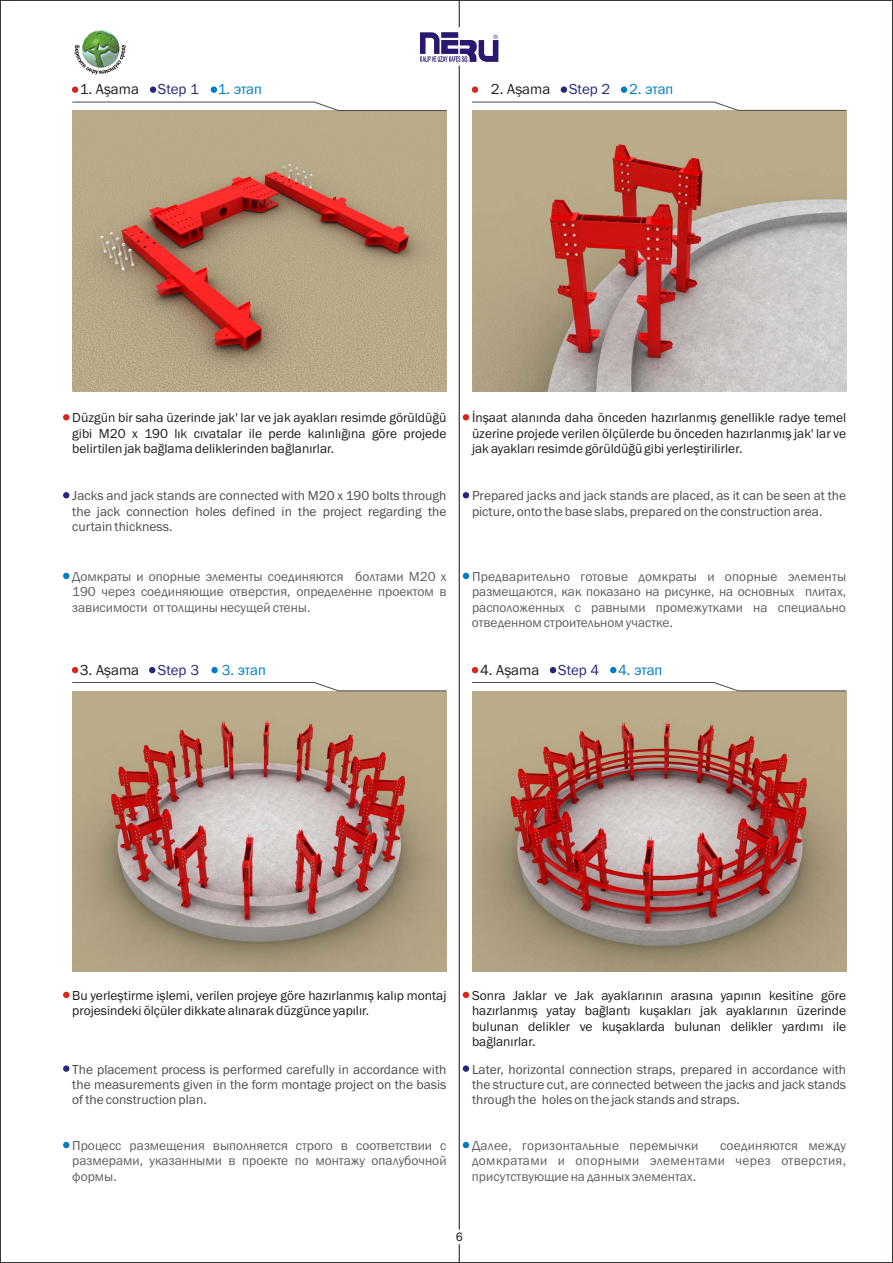
<style>
.page{position:relative;width:893px;height:1263px;background:#fff}
.page>*{position:absolute;margin:0;border:0;box-sizing:border-box;transform-origin:0 0}
.t1{font:15px "Franklin Gothic";color:#1f1a17}
.t2{font:15px "Franklin Gothic";color:#007dc2}
.t3{font:13.5px/15.3px "Franklin Gothic";color:#1f1a17;text-align:justify}
.t4{font:13.5px/15.3px "Franklin Gothic";color:#615c5c;text-align:justify}
.t5{font:13.5px/15.3px "Franklin Gothic";color:#4d4a47;text-align:justify}
.t6{font:12px "Arial";color:#1f1a17}
.s1{color:#24297a}
.s2{color:#007dc2}
</style>
<div class="page">
<img style="left:472px;top:691px;width:374px;height:281px">
<img style="left:72px;top:691px;width:374px;height:281px">
<img style="left:472px;top:111px;width:374px;height:280px">
<img style="left:72px;top:111px;width:374px;height:280px">
<svg style="left:63px;top:414px;width:6px;height:6px"></svg>
<svg style="left:63px;top:492px;width:6px;height:6px"></svg>
<svg style="left:63px;top:573px;width:6px;height:6px"></svg>
<svg style="left:463px;top:414px;width:6px;height:6px"></svg>
<svg style="left:463px;top:492px;width:6px;height:6px"></svg>
<svg style="left:463px;top:573px;width:6px;height:6px"></svg>
<svg style="left:63px;top:992px;width:6px;height:6px"></svg>
<div style="left:63px;top:1065px;width:6px;height:7px;background:#24297a;border-radius:50%"></div>
<svg style="left:63px;top:1142px;width:6px;height:6px"></svg>
<svg style="left:463px;top:992px;width:6px;height:6px"></svg>
<div style="left:463px;top:1065px;width:6px;height:7px;background:#24297a;border-radius:50%"></div>
<svg style="left:463px;top:1142px;width:6px;height:6px"></svg>
<svg style="left:72px;top:101px;width:375px;height:10px"></svg>
<svg style="left:472px;top:101px;width:375px;height:10px"></svg>
<svg style="left:472px;top:682px;width:375px;height:9px"></svg>
<svg style="left:72px;top:682px;width:375px;height:9px"></svg>
<hr style="left:459px;top:66px;width:1px;height:1197px;background:#1f1a17">
<svg style="left:420px;top:2px;width:78px;height:60px"></svg>
<svg style="left:459px;top:1230px;width:1px;height:14px"></svg>
<img style="left:83px;top:31px;width:36px;height:14px">
<div style="left:81px;top:29px;width:39px;height:39px;border:1px solid #fff;border-radius:50%"></div>
<svg style="left:74px;top:45px;width:52px;height:30px"></svg>
<svg style="left:72px;top:667px;width:6px;height:6px"></svg>
<svg style="left:149px;top:667px;width:6px;height:6px"></svg>
<div style="left:211px;top:667px;width:7px;height:6px;background:#007dc2;border-radius:50%"></div>
<svg style="left:472px;top:667px;width:6px;height:6px"></svg>
<svg style="left:550px;top:667px;width:6px;height:6px"></svg>
<svg style="left:610px;top:667px;width:6px;height:6px"></svg>
<div style="left:72px;top:86px;width:6px;height:7px;background:#d9261c;border-radius:50%"></div>
<div style="left:150px;top:86px;width:6px;height:7px;background:#24297a;border-radius:50%"></div>
<div style="left:211px;top:86px;width:6px;height:7px;background:#007dc2;border-radius:50%"></div>
<div style="left:472px;top:86px;width:6px;height:7px;background:#d9261c;border-radius:50%"></div>
<div style="left:561px;top:86px;width:6px;height:7px;background:#24297a;border-radius:50%"></div>
<div style="left:621px;top:86px;width:6px;height:7px;background:#007dc2;border-radius:50%"></div>
<p class="t1" style="left:80px;top:84px;width:184px">1. Aşama <span class="s1">Step 1</span> <span class="s2">1. этап</span></p>
<p class="t1" style="left:491px;top:84px;width:184px">2. Aşama <span class="s1">Step 2</span> <span class="s2">2. этап</span></p>
<p class="t3" style="left:72px;top:411px;width:376px">Düzgün bir saha üzerinde jak' lar ve jak ayakları resimde görüldüğü gibi M20 x 190 lık cıvatalar ile perde kalınlığına göre projede belirtilen jak bağlama deliklerinden bağlanırlar.</p>
<p class="t5" style="left:72px;top:489px;width:376px">Jacks and jack stands are connected with M20 x 190 bolts through the jack connection holes defined in the project regarding the curtain thickness.</p>
<p class="t4" style="left:72px;top:570px;width:376px">Домкраты и опорные элементы соединяются болтами M20 x 190 через соединяющие отверстия, определенне проектом в зависимости от толщины несущей стены.</p>
<p class="t3" style="left:472px;top:411px;width:376px">İnşaat alanında daha önceden hazırlanmış genellikle radye temel üzerine projede verilen ölçülerde bu önceden hazırlanmış jak' lar ve jak ayakları resimde görüldüğü gibi yerleştirilirler.</p>
<p class="t5" style="left:472px;top:489px;width:376px">Prepared jacks and jack stands are placed, as it can be seen at the picture, onto the base slabs, prepared on the construction area.</p>
<p class="t4" style="left:472px;top:570px;width:376px">Предварительно готовые домкраты и опорные элементы размещаются, как показано на рисунке, на основных плитах, расположенных с равными промежутками на специально отведенном строительном участке.</p>
<p class="t1" style="left:80px;top:664px;width:121px">3. Aşama <span class="s1">Step 3</span></p>
<p class="t2" style="left:222px;top:664px;width:46px">3. этап</p>
<p class="t1" style="left:480px;top:664px;width:184px">4. Aşama <span class="s1">Step 4</span> <span class="s2">4. этап</span></p>
<p class="t3" style="left:72px;top:989px;width:376px">Bu yerleştirme işlemi, verilen projeye göre hazırlanmış kalıp montaj projesindeki ölçüler dikkate alınarak düzgünce yapılır.</p>
<p class="t5" style="left:72px;top:1063px;width:376px">The placement process is performed carefully in accordance with the measurements given in the form montage project on the basis of the construction plan.</p>
<p class="t4" style="left:72px;top:1139px;width:376px">Процесс размещения выполняется строго в соответствии с размерами, указанными в проекте по монтажу опалубочной формы.</p>
<p class="t3" style="left:472px;top:989px;width:376px">Sonra Jaklar ve Jak ayaklarının arasına yapının kesitine göre hazırlanmış yatay bağlantı kuşakları jak ayaklarının üzerinde bulunan delikler ve kuşaklarda bulunan delikler yardımı ile bağlanırlar.</p>
<p class="t5" style="left:472px;top:1063px;width:376px">Later, horizontal connection straps, prepared in accordance with the structure cut, are connected between the jacks and jack stands through the holes on the jack stands and straps.</p>
<p class="t4" style="left:472px;top:1139px;width:228px">Далее, горизонтальные перемычки</p>
<p class="t4" style="left:472px;top:1139px;width:376px;text-indent:248px">соединяются между домкратами и опорными элементами через отверстия, присутствующие на данных элементах.</p>
<p class="t6" style="left:456px;top:1232px;width:8px">6</p>
</div>
